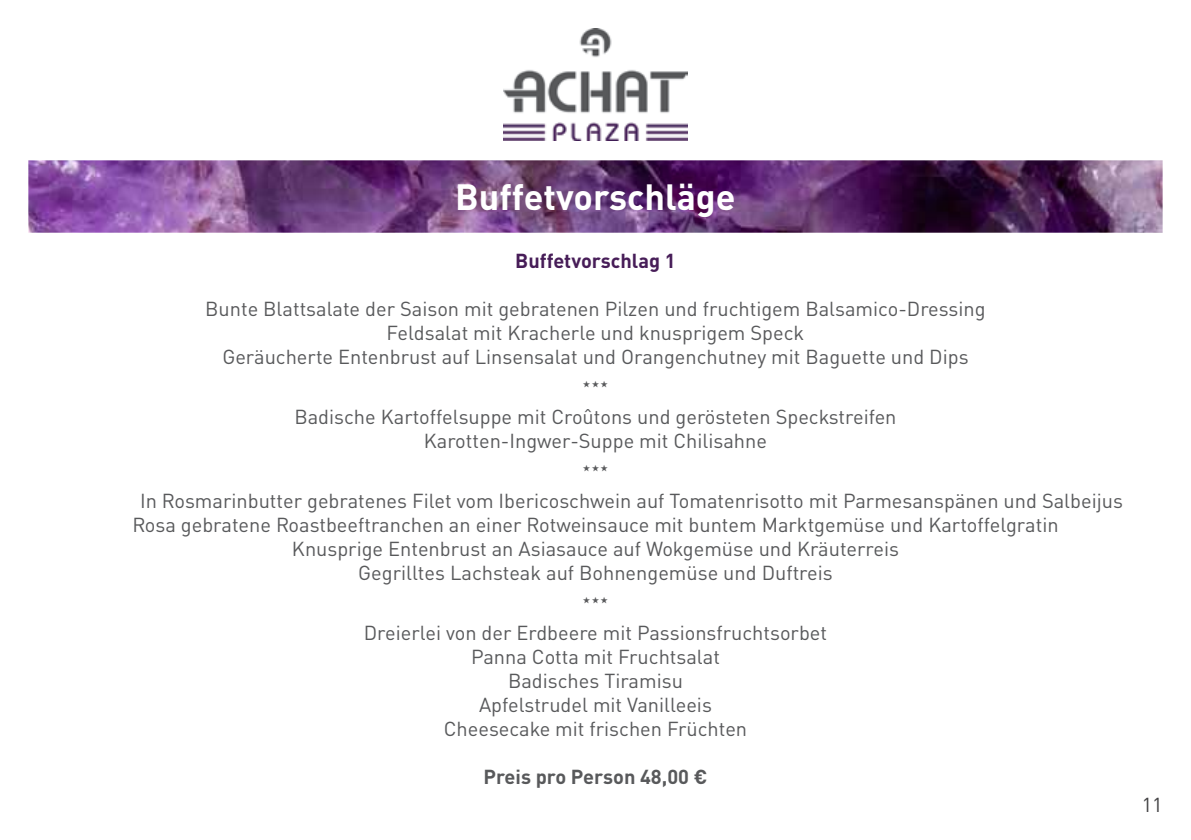
<style>
.page{position:relative;width:1191px;height:840px;background:#fff}
.page>*{position:absolute;margin:0;border:0;box-sizing:border-box;transform-origin:0 0}
.t1{font:700 36px "DIN Pro";color:#fff}
.t2{font:20px/24px "DIN Pro";color:#58595b;text-align:center}
.t3{font:700 20px "DIN Pro";color:#58595b}
.t4{font:700 20px "DIN Pro";color:#471d58}
.t5{font:20px "DIN Pro";color:#414042}
</style>
<div class="page">
<img style="left:503px;top:28px;width:184px;height:112px">
<img style="left:28px;top:160px;width:1134px;height:72px">
<h1 class="t1" style="left:455px;top:167px;width:282px">Buffetvorschläge</h1>
<p class="t4" style="left:515px;top:244px;width:162px">Buffetvorschlag 1</p>
<p class="t2" style="left:205px;top:294px;width:782px">Bunte Blattsalate der Saison mit gebratenen Pilzen und fruchtigem Balsamico-Dressing<br>Feldsalat mit Kracherle und knusprigem Speck<br>Geräucherte Entenbrust auf Linsensalat und Orangenchutney mit Baguette und Dips</p>
<p class="t2" style="left:294px;top:402px;width:603px">Badische Kartoffelsuppe mit Croûtons und gerösteten Speckstreifen<br>Karotten-Ingwer-Suppe mit Chilisahne</p>
<p class="t2" style="left:140px;top:486px;width:984px">In Rosmarinbutter gebratenes Filet vom Ibericoschwein auf Tomatenrisotto mit Parmesanspänen und Salbeijus</p>
<p class="t2" style="left:132px;top:510px;width:927px">Rosa gebratene Roastbeeftranchen an einer Rotweinsauce mit buntem Marktgemüse und Kartoffelgratin</p>
<p class="t2" style="left:292px;top:534px;width:608px">Knusprige Entenbrust an Asiasauce auf Wokgemüse und Kräuterreis</p>
<p class="t2" style="left:358px;top:558px;width:476px">Gegrilltes Lachsteak auf Bohnengemüse und Duftreis</p>
<p class="t2" style="left:364px;top:618px;width:465px">Dreierlei von der Erdbeere mit Passionsfruchtsorbet Panna Cotta mit Fruchtsalat<br>Badisches Tiramisu<br>Apfelstrudel mit Vanilleeis<br>Cheesecake mit frischen Früchten</p>
<p class="t3" style="left:483px;top:760px;width:225px">Preis pro Person 48,00 €</p>
<p class="t5" style="left:1141px;top:788px;width:22px">11</p>
</div>
